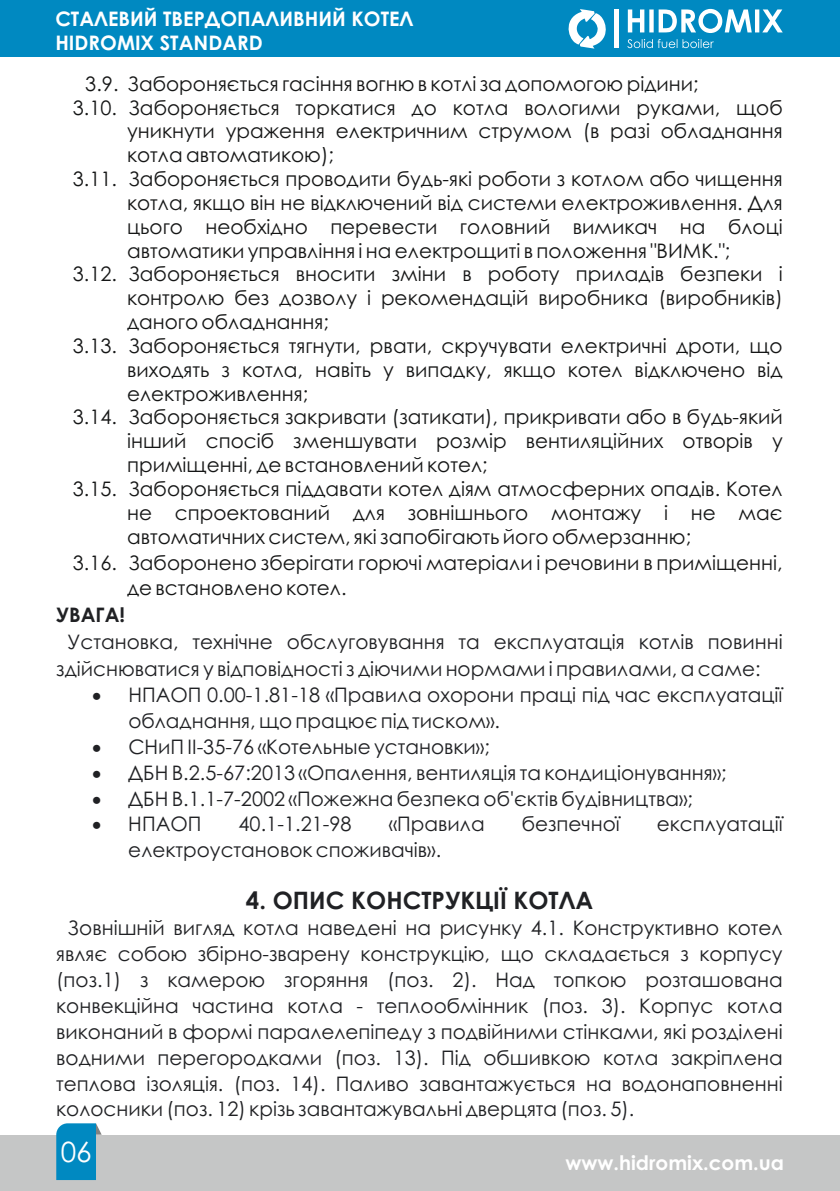
<style>
.page{position:relative;width:840px;height:1191px;background:#fff}
.page>*{position:absolute;margin:0;border:0;box-sizing:border-box;transform-origin:0 0}
.t1{font:28px "Century Gothic";color:#fff}
.t2{font:700 24px "Century Gothic";color:#202124}
.t3{font:20px/25.8px "Century Gothic";color:#151616}
.t4{font:20px/25.8px "Century Gothic";color:#202124}
.t5{font:700 20px/24.2px "Century Gothic";color:#fff}
.t6{font:700 20px "Century Gothic";color:#202124}
</style>
<div class="page">
<div style="left:0;top:0;width:839px;height:57px;background:#0089c1"></div>
<svg style="left:568px;top:9px;width:38px;height:40px"></svg>
<div style="left:613px;top:9px;width:5px;height:39px;background:#fff"></div>
<svg style="left:627px;top:9px;width:155px;height:24px"></svg>
<svg style="left:627px;top:39px;width:86px;height:9px"></svg>
<div style="left:0;top:1134px;width:839px;height:57px;background:#c5c6c6"></div>
<svg style="left:56px;top:1123px;width:46px;height:57px;background:#1e93c2"></svg>
<p class="t5" style="left:55px;top:8px;width:359px">СТАЛЕВИЙ ТВЕРДОПАЛИВНИЙ КОТЕЛ<br>HIDROMIX STANDARD</p>
<p class="t3" style="left:85px;top:72px;width:614px">3.9. Забороняється гасіння вогню в котлі за допомогою рідини;</p>
<p class="t3" style="left:73px;top:96px;width:711px">3.10. Забороняється торкатися до котла вологими руками, щоб</p>
<p class="t3" style="left:127px;top:120px;width:656px">уникнути ураження електричним струмом (в разі обладнання</p>
<p class="t3" style="left:127px;top:144px;width:208px">котла автоматикою);</p>
<p class="t3" style="left:73px;top:168px;width:711px">3.11. Забороняється проводити будь-які роботи з котлом або чищення</p>
<p class="t3" style="left:127px;top:192px;width:656px">котла, якщо він не відключений від системи електроживлення. Для</p>
<p class="t3" style="left:127px;top:215px;width:656px">цього необхідно перевести головний вимикач на блоці</p>
<p class="t3" style="left:127px;top:239px;width:604px">автоматики управління і на електрощиті в положення "ВИМК.";</p>
<p class="t3" style="left:73px;top:263px;width:711px">3.12. Забороняється вносити зміни в роботу приладів безпеки і</p>
<p class="t3" style="left:127px;top:287px;width:656px">контролю без дозволу і рекомендацій виробника (виробників)</p>
<p class="t3" style="left:127px;top:311px;width:203px">даного обладнання;</p>
<p class="t3" style="left:73px;top:334px;width:711px">3.13. Забороняється тягнути, рвати, скручувати електричні дроти, що</p>
<p class="t3" style="left:127px;top:358px;width:656px">виходять з котла, навіть у випадку, якщо котел відключено від</p>
<p class="t3" style="left:127px;top:382px;width:183px">електроживлення;</p>
<p class="t3" style="left:73px;top:406px;width:711px">3.14. Забороняється закривати (затикати), прикривати або в будь-який</p>
<p class="t3" style="left:127px;top:430px;width:656px">інший спосіб зменшувати розмір вентиляційних отворів у</p>
<p class="t3" style="left:127px;top:454px;width:362px">приміщенні, де встановлений котел;</p>
<p class="t3" style="left:73px;top:477px;width:711px">3.15. Забороняється піддавати котел діям атмосферних опадів. Котел</p>
<p class="t3" style="left:127px;top:501px;width:656px">не спроектований для зовнішнього монтажу і не має</p>
<p class="t3" style="left:127px;top:525px;width:565px">автоматичних систем, які запобігають його обмерзанню;</p>
<p class="t3" style="left:127px;top:551px;width:656px;text-indent:-54px">3.16. Заборонено зберігати горючі матеріали і речовини в приміщенні, де встановлено котел.</p>
<p class="t6" style="left:56px;top:607px;width:70px">УВАГА!</p>
<p class="t4" style="left:56px;top:630px;width:727px;line-height:26.8px;text-indent:11px">Установка, технічне обслуговування та експлуатація котлів повинні здійснюватися у відповідності з діючими нормами і правилами, а саме:</p>
<p class="t4" style="left:128px;top:683px;width:655px;text-indent:-36px">• НПАОП 0.00-1.81-18 «Правила охорони праці під час експлуатації обладнання, що працює під тиском».</p>
<p class="t4" style="left:92px;top:735px;width:399px">• СНиП II-35-76 «Котельные установки»;</p>
<p class="t4" style="left:92px;top:761px;width:635px">• ДБН В.2.5-67:2013 «Опалення, вентиляція та кондиціонування»;</p>
<p class="t4" style="left:92px;top:787px;width:602px">• ДБН В.1.1-7-2002 «Пожежна безпека об'єктів будівництва»;</p>
<p class="t4" style="left:92px;top:813px;width:111px">• НПАОП</p>
<p class="t4" style="left:238px;top:813px;width:115px">40.1-1.21-98</p>
<p class="t4" style="left:388px;top:813px;width:97px">«Правила</p>
<p class="t4" style="left:521px;top:813px;width:100px">безпечної</p>
<p class="t4" style="left:656px;top:813px;width:127px">експлуатації</p>
<p class="t4" style="left:128px;top:839px;width:314px">електроустановок споживачів».</p>
<p class="t2" style="left:246px;top:891px;width:348px">4. ОПИС КОНСТРУКЦІЇ КОТЛА</p>
<p class="t4" style="left:56px;top:916px;width:727px;text-align:justify;text-indent:11px">Зовнішній вигляд котла наведені на рисунку 4.1. Конструктивно котел являє собою збірно-зварену конструкцію, що складається з корпусу (поз.1) з камерою згоряння (поз. 2). Над топкою розташована конвекційна частина котла - теплообмінник (поз. 3). Корпус котла виконаний в формі паралелепіпеду з подвійними стінками, які розділені водними перегородками (поз. 13). Під обшивкою котла закріплена теплова ізоляція. (поз. 14). Паливо завантажується на водонаповненні колосники (поз. 12) крізь завантажувальні дверцята (поз. 5).</p>
<h1 class="t1" style="left:61px;top:1140px;width:33px">06</h1>
<p class="t5" style="left:565px;top:1152px;width:220px">www.hidromix.com.ua</p>
</div>
